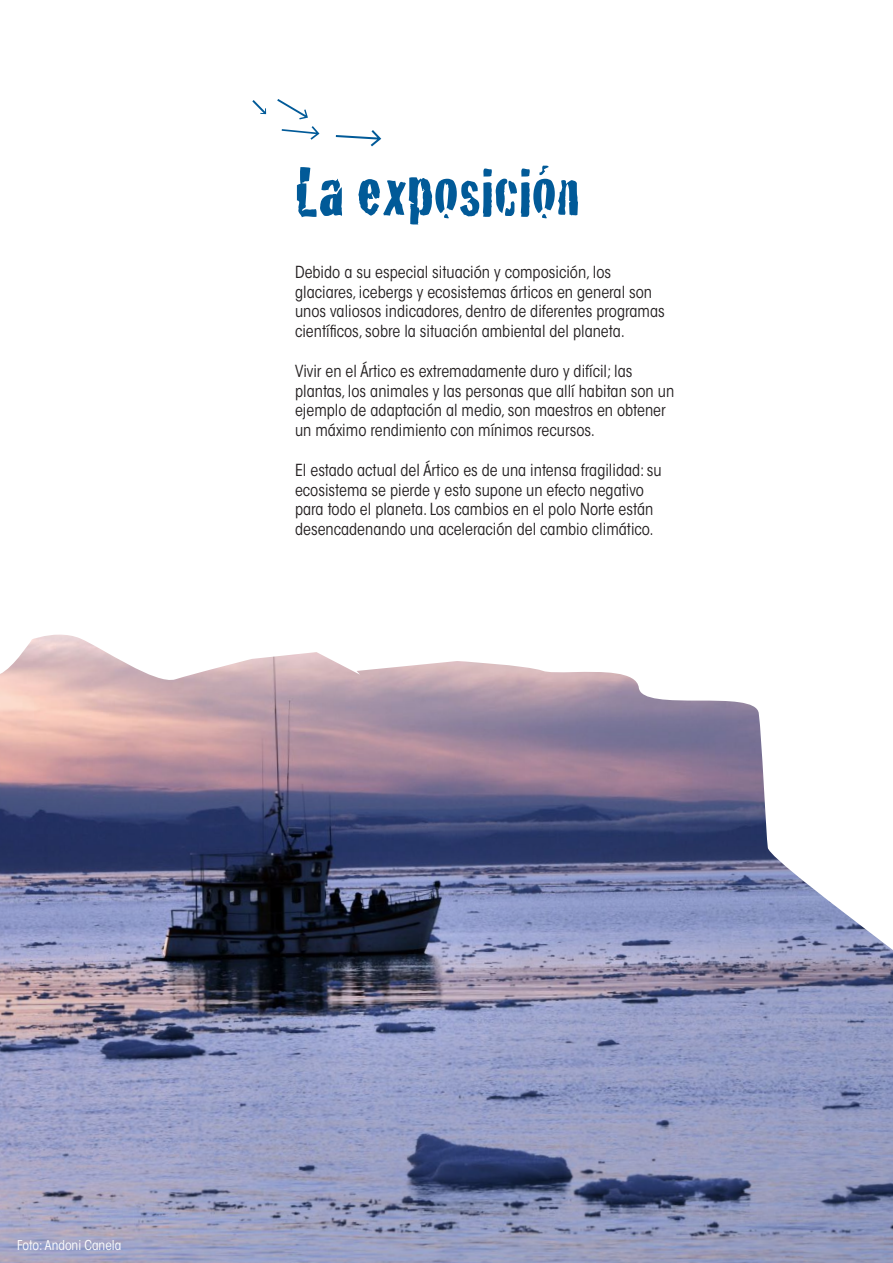
<style>
.page{position:relative;width:893px;height:1263px;background:#fff}
.page>*{position:absolute;margin:0;border:0;box-sizing:border-box;transform-origin:0 0}
.t1{font:71.4px "Cracked";color:#015a98}
.t2{font:condensed 16.5px/19.8px "ITC Avant Garde Std";color:#231f20}
.t3{font:condensed 13.5px "ITC Avant Garde Std";color:#fff}
</style>
<div class="page">
<img style="left:0;top:635px;width:893px;height:628px">
<svg style="left:277px;top:99px;width:31px;height:20px"></svg>
<svg style="left:282px;top:126px;width:37px;height:14px"></svg>
<svg style="left:336px;top:130px;width:45px;height:16px"></svg>
<svg style="left:252px;top:100px;width:14px;height:14px"></svg>
<h1 class="t1" style="left:295px;top:136px;width:286px">La exposición</h1>
<p class="t2" style="left:295px;top:262px;width:371px">Debido a su especial situación y composición, los glaciares, icebergs y ecosistemas árticos en general son unos valiosos indicadores, dentro de diferentes programas científicos, sobre la situación ambiental del planeta.</p>
<p class="t2" style="left:295px;top:361px;width:381px">Vivir en el Ártico es extremadamente duro y difícil; las plantas, los animales y las personas que allí habitan son un ejemplo de adaptación al medio, son maestros en obtener un máximo rendimiento con mínimos recursos.</p>
<p class="t2" style="left:295px;top:460px;width:368px">El estado actual del Ártico es de una intensa fragilidad: su ecosistema se pierde y esto supone un efecto negativo para todo el planeta. Los cambios en el polo Norte están desencadenando una aceleración del cambio climático.</p>
<p class="t3" style="left:17px;top:1236px;width:106px">Foto: Andoni Canela</p>
</div>
